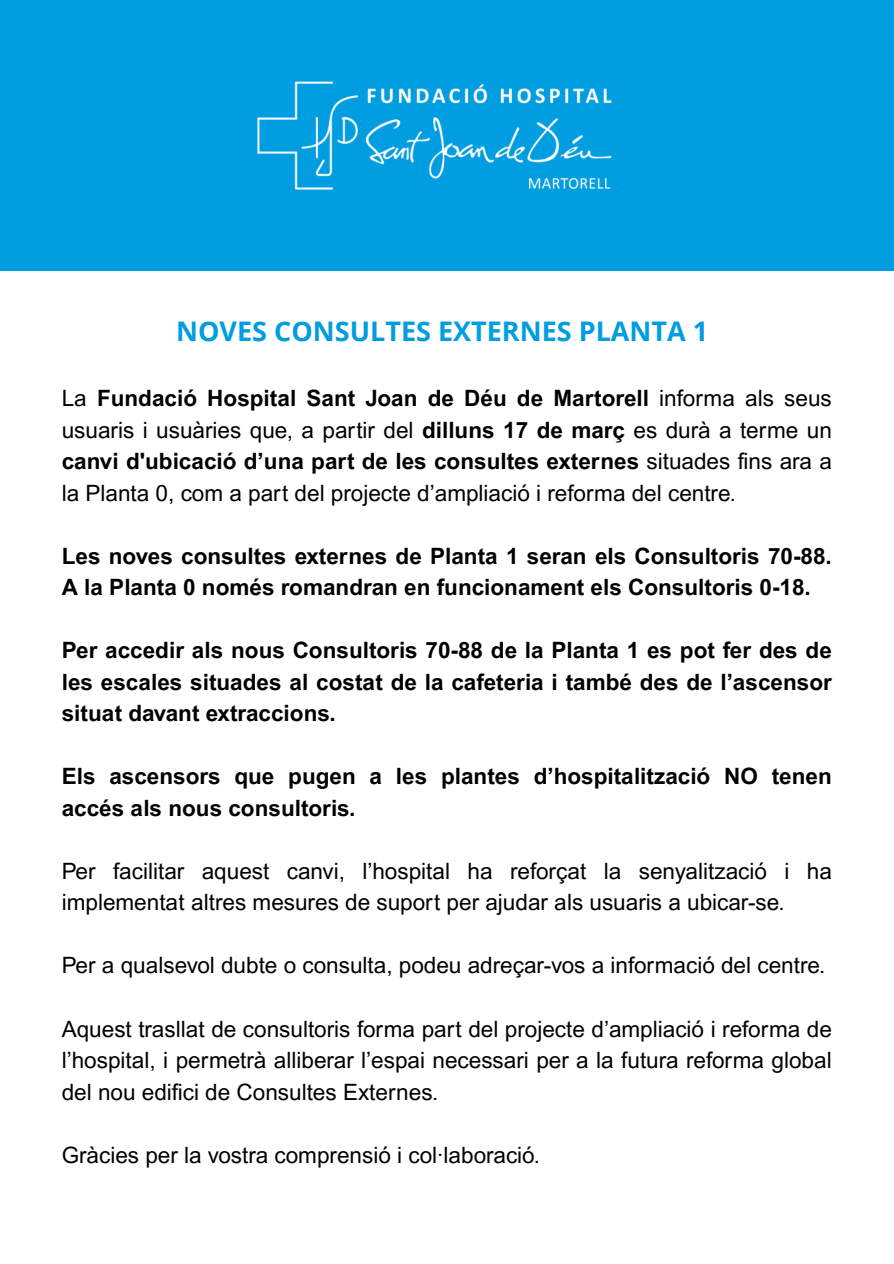
<style>
.page{position:relative;width:894px;height:1264px;background:#fff}
.page>*{position:absolute;margin:0;border:0;box-sizing:border-box;transform-origin:0 0}
.t1{font:700 27px "Open Sans";color:#009de0}
.t2{font:22.5px/31.5px "Arial MT Pro";color:#000;text-align:justify}
.t3{font:700 22.5px/31.5px "Arial MT Pro";color:#000}
.s1{font-weight:700}
</style>
<div class="page">
<div style="left:0;top:0;width:893px;height:270px;background:#009de0"></div>
<img style="left:257px;top:81px;width:355px;height:109px">
<p class="t1" style="left:176px;top:312px;width:533px">NOVES CONSULTES EXTERNES PLANTA 1</p>
<p class="t2" style="left:62px;top:385px;width:771px">La <span class="s1">Fundació Hospital Sant Joan de Déu de Martorell</span> informa als seus usuaris i usuàries que, a partir del <span class="s1">dilluns 17 de març</span> es durà a terme un <span class="s1">canvi d'ubicació d’una part de les consultes externes</span> situades fins ara a la Planta 0, com a part del projecte d’ampliació i reforma del centre.</p>
<h1 class="t3" style="left:62px;top:543px;width:771px">Les noves consultes externes de Planta 1 seran els Consultoris 70-88.<br>A la Planta 0 només romandran en funcionament els Consultoris 0-18.</h1>
<p class="t3" style="left:62px;top:637px;width:771px;text-align:justify">Per accedir als nous Consultoris 70-88 de la Planta 1 es pot fer des de les escales situades al costat de la cafeteria i també des de l’ascensor situat davant extraccions.</p>
<h2 class="t3" style="left:62px;top:763px;width:771px">Els ascensors que pugen a les plantes d’hospitalització NO tenen accés als nous consultoris.</h2>
<h2 class="t2" style="left:62px;top:858px;width:771px">Per facilitar aquest canvi, l’hospital ha reforçat la senyalització i ha implementat altres mesures de suport per ajudar als usuaris a ubicar-se.</h2>
<h2 class="t2" style="left:62px;top:952px;width:765px">Per a qualsevol dubte o consulta, podeu adreçar-vos a informació del centre.</h2>
<p class="t2" style="left:62px;top:1015px;width:771px">Aquest trasllat de consultoris forma part del projecte d’ampliació i reforma de l’hospital, i permetrà alliberar l’espai necessari per a la futura reforma global del nou edifici de Consultes Externes.</p>
<p class="t2" style="left:62px;top:1141px;width:479px">Gràcies per la vostra comprensió i col·laboració.</p>
</div>
